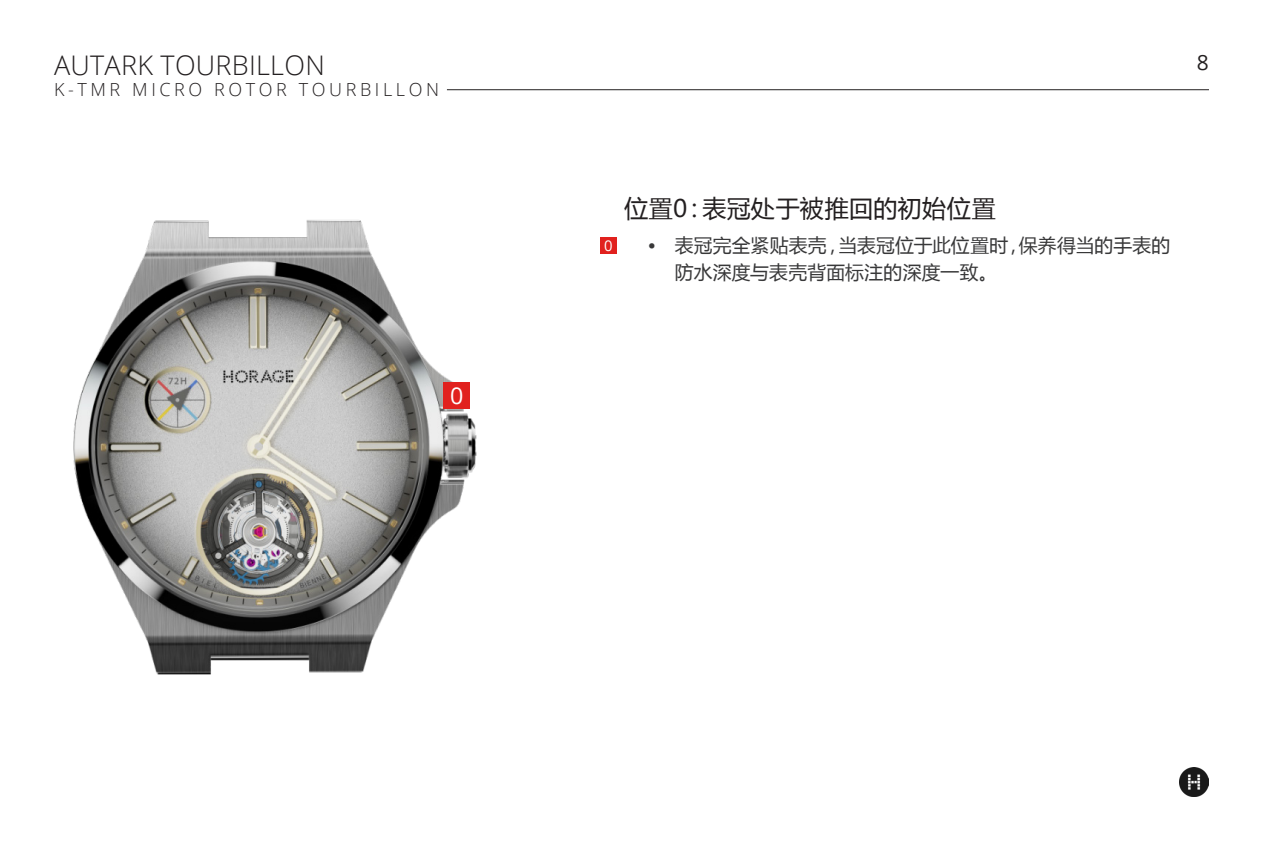
<style>
.page{position:relative;width:1263px;height:851px;background:#fff}
.page>*{position:absolute;margin:0;border:0;box-sizing:border-box;transform-origin:0 0}
.t1{font:300 27px "Open Sans";letter-spacing:.01em;color:#231f20}
.t2{font:24px "Microsoft Ya Hei";letter-spacing:.015em;color:#231f20}
.t3{font:23.25px "Open Sans";color:#fff}
.t4{font:21px "Open Sans";color:#231f20}
.t5{font:18.75px/27px "Microsoft Ya Hei";letter-spacing:.015em;color:#383839}
.t6{font:300 18px "Open Sans";letter-spacing:.2em;color:#231f20}
.t7{font:14.85px "Open Sans";color:#fff}
</style>
<div class="page">
<img style="left:73px;top:220px;width:404px;height:455px">
<div style="left:444px;top:382px;width:26px;height:26px;background:#e1211e"></div>
<div style="left:600px;top:237px;width:17px;height:17px;background:#e1211e"></div>
<img style="left:1179px;top:767px;width:30px;height:29px">
<hr style="left:447px;top:89px;width:762px;height:1px;background:#231f20">
<p class="t1" style="left:54px;top:46px;width:272px">AUTARK TOURBILLON</p>
<p class="t4" style="left:1197px;top:48px;width:14px">8</p>
<p class="t6" style="left:54px;top:77px;width:387px">K-TMR MICRO ROTOR TOURBILLON</p>
<p class="t2" style="left:624px;top:192px;width:373px">位置0：表冠处于被推回的初始位置</p>
<p class="t3" style="left:450px;top:379px;width:15px">0</p>
<p class="t7" style="left:604px;top:236px;width:10px">0</p>
<p class="t5" style="left:675px;top:231px;width:497px;text-indent:-27px">• 表冠完全紧贴表壳，当表冠位于此位置时，保养得当的手表的防水深度与表壳背面标注的深度一致。</p>
</div>
